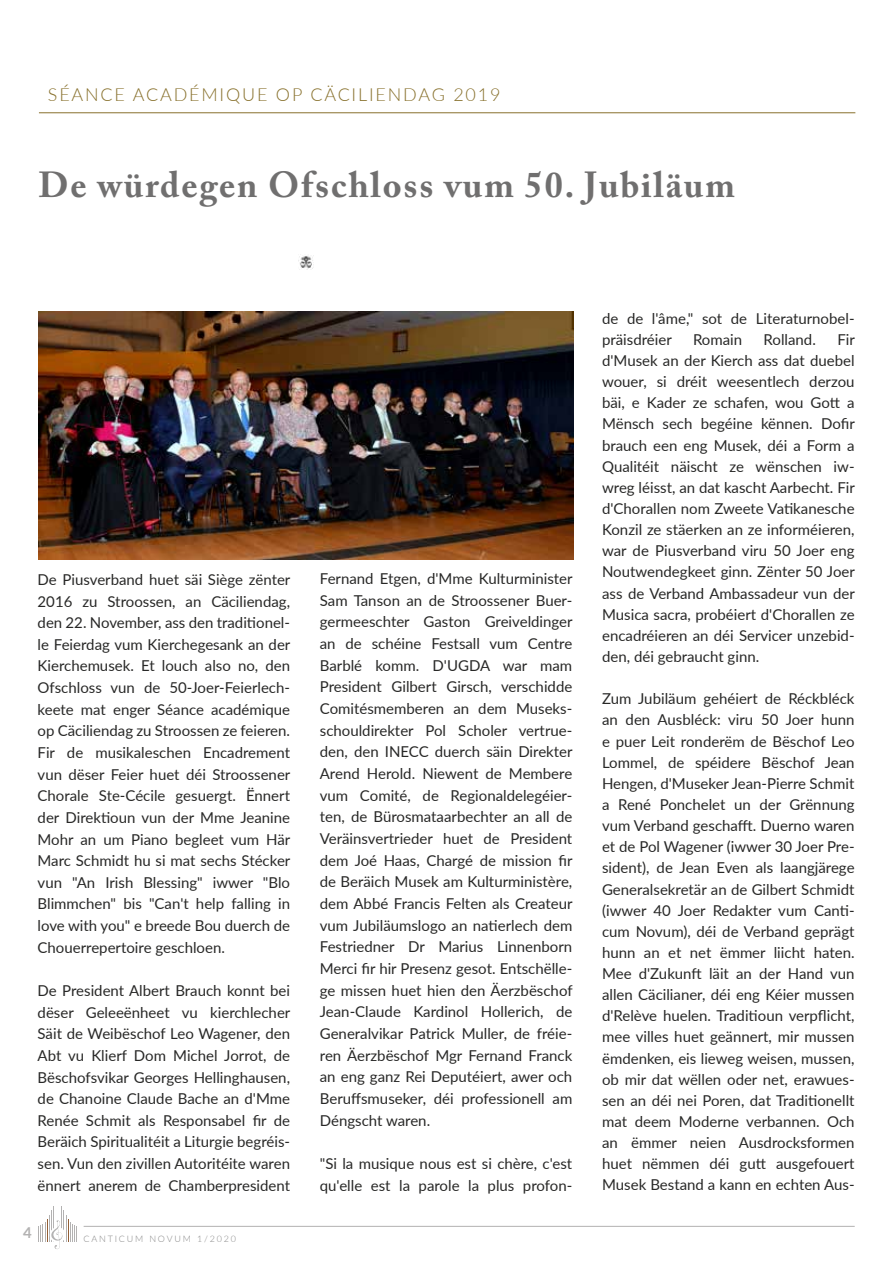
<style>
.page{position:relative;width:893px;height:1263px;background:#fff}
.page>*{position:absolute;margin:0;border:0;box-sizing:border-box;transform-origin:0 0}
.t1{font:700 36px "Adobe Caslon Pro";letter-spacing:.05em;color:#706f6f}
.t2{font:300 18px "Lato";letter-spacing:.1em;color:#88712d}
.t3{font:15px/21.6px "Lato";color:#282827;text-align:justify}
.t4{font:700 15px "Lato";color:#b3b2b2}
.t5{font:300 9px "Lato";letter-spacing:.2em;color:#878787}
</style>
<div class="page">
<hr style="left:84px;top:1226px;width:771px;height:1px;background:#b3b2b2">
<hr style="left:61px;top:1206px;width:1px;height:35px;background:#b3b2b2">
<hr style="left:63px;top:1210px;width:1px;height:31px;background:#b3b2b2">
<hr style="left:53px;top:1206px;width:1px;height:35px;background:#b3b2b2">
<hr style="left:51px;top:1210px;width:1px;height:31px;background:#b3b2b2">
<svg style="left:38px;top:1215px;width:39px;height:34px"></svg>
<hr style="left:39px;top:112px;width:816px;height:1px;background:#88712d">
<img style="left:298px;top:255px;width:16px;height:14px">
<img style="left:38px;top:312px;width:535px;height:247px">
<p class="t2" style="left:48px;top:82px;width:454px">SÉANCE ACADÉMIQUE OP CÄCILIENDAG 2019</p>
<h1 class="t1" style="left:38px;top:164px;width:698px">De würdegen Ofschloss vum 50. Jubiläum</h1>
<p class="t3" style="left:38px;top:568px;width:254px">De Piusverband huet säi Siège zënter 2016 zu Stroossen, an Cäciliendag, den 22. November, ass den traditionel&shy;le Feierdag vum Kierchegesank an der Kierchemusek. Et louch also no, den Ofschloss vun de 50-Joer-Feierlech&shy;keete mat enger Séance académique op Cäciliendag zu Stroossen ze feieren.<br>Fir de musikaleschen Encadrement vun dëser Feier huet déi Stroossener Chorale Ste-Cécile gesuergt. Ënnert der Direktioun vun der Mme Jeanine Mohr an um Piano begleet vum Här Marc Schmidt hu si mat sechs Stécker vun "An Irish Blessing" iwwer "Blo Blimmchen" bis "Can't help falling in love with you" e breede Bou duerch de Chouerrepertoire geschloen.</p>
<p class="t3" style="left:38px;top:979px;width:254px">De President Albert Brauch konnt bei dëser Geleeënheet vu kierchlecher Säit de Weibëschof Leo Wagener, den Abt vu Klierf Dom Michel Jorrot, de Bëschofsvikar Georges Hellinghausen, de Chanoine Claude Bache an d'Mme Renée Schmit als Responsabel fir de Beräich Spiritualitéit a Liturgie begréis&shy;sen. Vun den zivillen Autoritéite waren ënnert anerem de Chamberpresident</p>
<p class="t4" style="left:23px;top:1222px;width:10px">4</p>
<p class="t5" style="left:84px;top:1233px;width:154px">CANTICUM NOVUM 1/2020</p>
<p class="t3" style="left:320px;top:567px;width:254px">Fernand Etgen, d'Mme Kulturminister Sam Tanson an de Stroossener Buer&shy;germeeschter Gaston Greiveldinger an de schéine Festsall vum Centre Barblé komm. D'UGDA war mam President Gilbert Girsch, verschidde Comitésmemberen an dem Museks&shy;schouldirekter Pol Scholer vertrue&shy;den, den INECC duerch säin Direkter Arend Herold. Niewent de Membere vum Comité, de Regionaldelegéier&shy;ten, de Bürosmataarbechter an all de Veräinsvertrieder huet de President dem Joé Haas, Chargé de mission fir de Beräich Musek am Kulturministère, dem Abbé Francis Felten als Createur vum Jubiläumslogo an natierlech dem Festriedner Dr Marius Linnenborn Merci fir hir Presenz gesot. Entschëlle&shy;ge missen huet hien den Äerzbëschof Jean-Claude Kardinol Hollerich, de Generalvikar Patrick Muller, de fréie&shy;ren Äerzbëschof Mgr Fernand Franck an eng ganz Rei Deputéiert, awer och Beruffsmuseker, déi professionell am Déngscht waren.</p>
<p class="t3" style="left:320px;top:1152px;width:254px">"Si la musique nous est si chère, c'est qu'elle est la parole la plus profon-</p>
<p class="t3" style="left:602px;top:307px;width:254px;line-height:21.1px">de de l'âme," sot de Literaturnobel&shy;präisdréier</p>
<p class="t3" style="left:693px;top:328px;width:51px">Romain</p>
<p class="t3" style="left:764px;top:328px;width:54px">Rolland.</p>
<p class="t3" style="left:602px;top:328px;width:254px;line-height:21.1px;text-indent:235px">Fir d'Musek an der Kierch ass dat duebel wouer, si dréit weesentlech derzou bäi, e Kader ze schafen, wou Gott a Mënsch sech begéine kënnen. Dofir brauch een eng Musek, déi a Form a Qualitéit näischt ze wënschen iw&shy;wreg léisst, an dat kascht Aarbecht. Fir d'Chorallen nom Zweete Vatikanesche Konzil ze stäerken an ze informéieren, war de Piusverband viru 50 Joer eng Noutwendegkeet ginn. Zënter 50 Joer ass de Verband Ambassadeur vun der Musica sacra, probéiert d'Chorallen ze encadréieren an déi Servicer unzebid&shy;den, déi gebraucht ginn.</p>
<p class="t3" style="left:602px;top:688px;width:254px;line-height:21.1px">Zum Jubiläum gehéiert de Réckbléck an den Ausbléck: viru 50 Joer hunn e puer Leit ronderëm de Bëschof Leo Lommel, de spéidere Bëschof Jean Hengen, d'Museker Jean-Pierre Schmit a René Ponchelet un der Grënnung vum Verband geschafft. Duerno waren et de Pol Wagener (iwwer 30 Joer Pre&shy;sident), de Jean Even als laangjärege Generalsekretär an de Gilbert Schmidt (iwwer 40 Joer Redakter vum Canti&shy;cum Novum), déi de Verband geprägt hunn an et net ëmmer liicht haten.<br>Mee d'Zukunft läit an der Hand vun allen Cäcilianer, déi eng Kéier mussen d'Relève huelen. Traditioun verpflicht, mee villes huet geännert, mir mussen ëmdenken, eis lieweg weisen, mussen, ob mir dat wëllen oder net, erawues&shy;sen an déi nei Poren, dat Traditionellt mat deem Moderne verbannen. Och an ëmmer neien Ausdrocksformen huet nëmmen déi gutt ausgefouert Musek Bestand a kann en echten Aus-</p>
</div>
